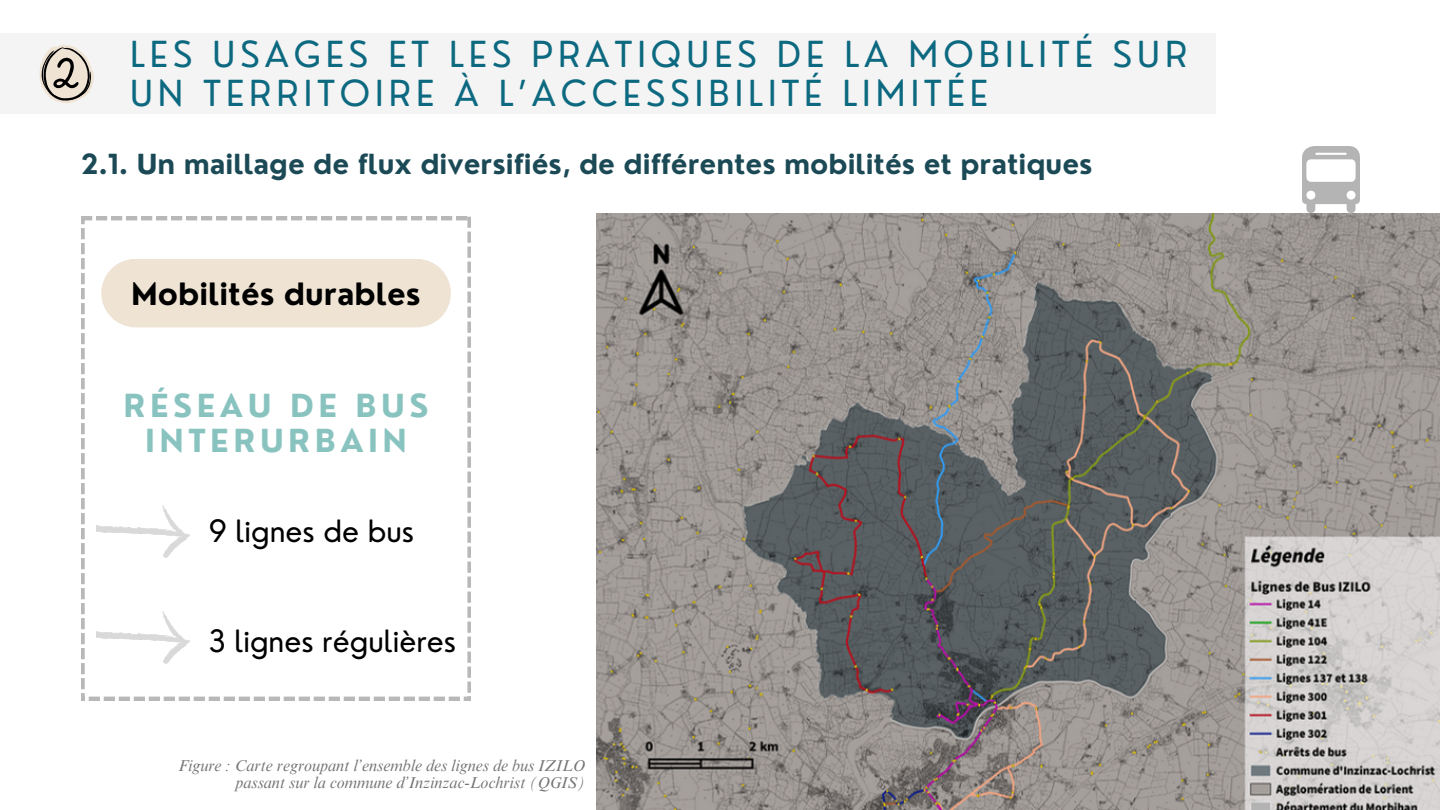
<style>
.page{position:relative;width:1440px;height:810px;background:#fff}
.page>*{position:absolute;margin:0;border:0;box-sizing:border-box;transform-origin:0 0}
.t1{font:35px/39px "Nourd";letter-spacing:.145em;color:#0c6980}
.t2{font:700 31px/34.5px "Nourd";letter-spacing:.145em;color:#89c3bf;text-align:center}
.t3{font:30px "Nourd";color:#000}
.t4{font:700 30px "Nourd";color:#000}
.t5{font:700 27px "Nourd";color:#1b4a56}
.t6{font:italic 16px/17.2px "Times NRMT Pro";color:#747474;text-align:right}
</style>
<div class="page">
<img style="left:596px;top:213px;width:844px;height:597px">
<img style="left:1302px;top:147px;width:57px;height:65px">
<svg style="left:81px;top:217px;width:390px;height:483px"></svg>
<div style="left:0;top:34px;width:1215px;height:80px;background:#f4f4f4"></div>
<img style="left:96px;top:505px;width:94px;height:53px">
<div style="left:101px;top:259px;width:350px;height:68px;background:#efe3d4;border-radius:34px"></div>
<img style="left:96px;top:611px;width:94px;height:53px">
<svg style="left:39px;top:45px;width:55px;height:58px"></svg>
<p class="t1" style="left:130px;top:35px;width:1059px">LES USAGES ET LES PRATIQUES DE LA MOBILITÉ SUR<br>UN TERRITOIRE À L’ACCESSIBILITÉ LIMITÉE</p>
<h5 class="t5" style="left:81px;top:147px;width:1013px">2.1. Un maillage de flux diversifiés, de différentes mobilités et pratiques</h5>
<p class="t4" style="left:131px;top:275px;width:291px">Mobilités durables</p>
<h4 class="t2" style="left:123px;top:388px;width:307px">RÉSEAU DE BUS<br>INTERURBAIN</h4>
<h3 class="t3" style="left:209px;top:512px;width:207px">9 lignes de bus</h3>
<h2 class="t3" style="left:209px;top:622px;width:249px">3 lignes régulières</h2>
<p class="t6" style="left:178px;top:759px;width:408px">Figure : Carte regroupant l’ensemble des lignes de bus IZILO passant sur la commune d’Inzinzac-Lochrist (QGIS)</p>
</div>
